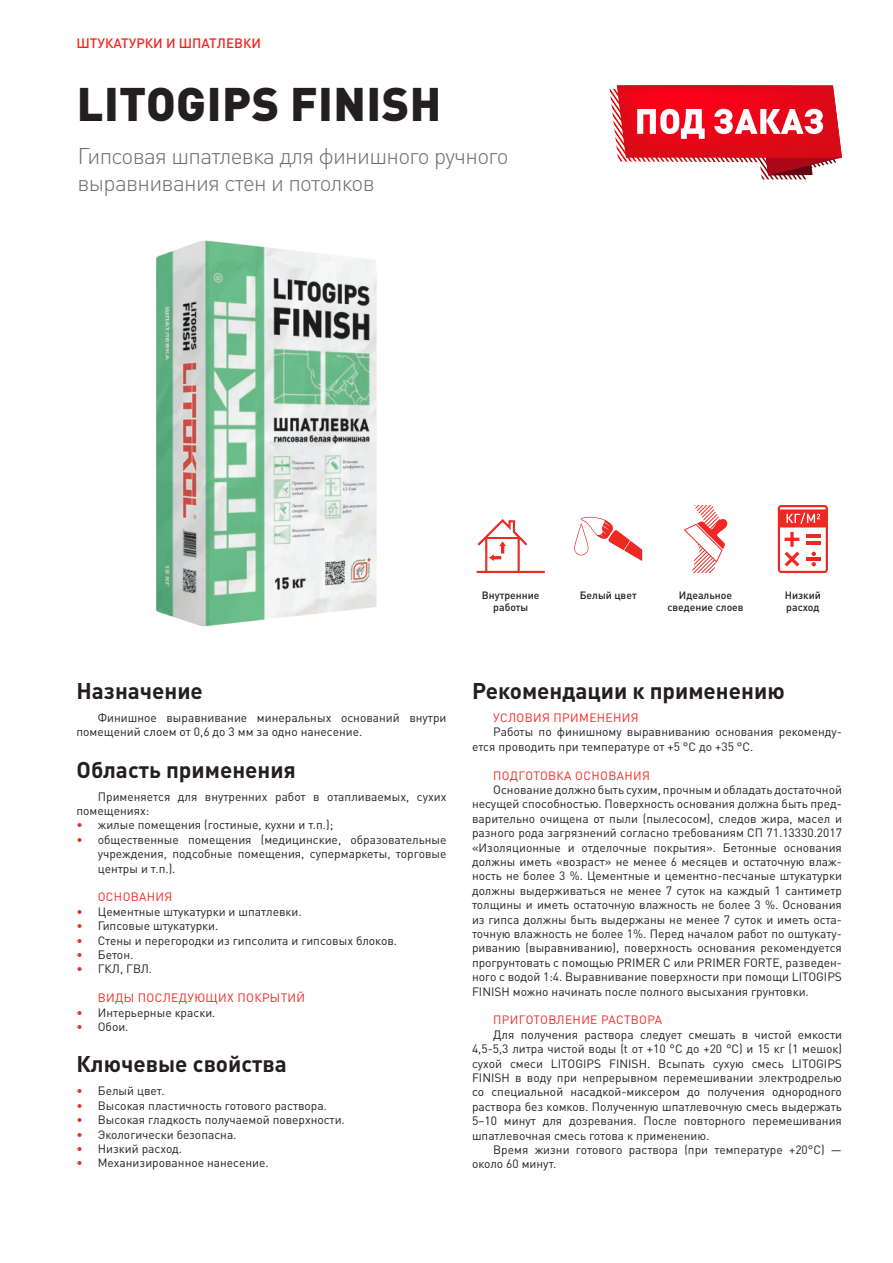
<style>
.page{position:relative;width:893px;height:1263px;background:#fff}
.page>*{position:absolute;margin:0;border:0;box-sizing:border-box;transform-origin:0 0}
.Название_продукта{font:900 46.5px "DIN Pro";letter-spacing:.01em;color:#231f20}
.Заголовок{font:700 22.5px "DIN Pro";color:#231f20}
.Аннотация{font:300 22.5px/27px "DIN Pro";letter-spacing:-.03em;color:#6c6d70}
.Группа_продуктов{font:500 13.5px "DIN Pro";color:#ee2823}
.Основной_текст{font:12px/14.4px "DIN Pro";color:#231f20}
.Подзаголовок{font:12px "DIN Pro";letter-spacing:.03em;color:#ee2823}
.Табл__текст__medium{font:500 10.5px/12.6px "DIN Pro";color:#231f20;text-align:center}
.s1{color:#ee2823}
</style>
<div class="page">
<img style="left:156px;top:240px;width:221px;height:387px">
<svg style="left:574px;top:517px;width:68px;height:44px"></svg>
<svg style="left:684px;top:505px;width:44px;height:68px"></svg>
<svg style="left:778px;top:505px;width:50px;height:68px"></svg>
<svg style="left:610px;top:85px;width:232px;height:94px"></svg>
<svg style="left:477px;top:519px;width:68px;height:54px"></svg>
<hr style="left:487px;top:537px;width:32px;height:2px;background:#ee2823">
<p class="Группа_продуктов" style="left:77px;top:34px;width:186px">ШТУКАТУРКИ И ШПАТЛЕВКИ</p>
<p class="Название_продукта" style="left:77px;top:72px;width:366px">LITOGIPS FINISH</p>
<p class="Аннотация" style="left:78px;top:140px;width:433px">Гипсовая шпатлевка для финишного ручного выравнивания стен и потолков</p>
<p class="Табл__текст__medium" style="left:482px;top:588px;width:59px">Внутренние работы</p>
<p class="Табл__текст__medium" style="left:580px;top:588px;width:58px">Белый цвет</p>
<p class="Табл__текст__medium" style="left:667px;top:588px;width:78px">Идеальное сведение слоев</p>
<p class="Табл__текст__medium" style="left:785px;top:588px;width:38px;text-align:left">Низкий расход</p>
<p class="Заголовок" style="left:77px;top:672px;width:128px">Назначение</p>
<p class="Основной_текст" style="left:77px;top:710px;width:371px;text-indent:21px">Финишное выравнивание минеральных оснований внутри помещений слоем от 0,6 до 3 мм за одно нанесение.</p>
<p class="Заголовок" style="left:77px;top:751px;width:221px">Область применения</p>
<p class="Основной_текст" style="left:77px;top:789px;width:371px;text-indent:21px">Применяется для внутренних работ в отапливаемых, сухих помещениях:</p>
<p class="Основной_текст" style="left:77px;top:817px;width:258px"><span class="s1">•</span> жилые помещения (гостиные, кухни и т.п.);</p>
<p class="Основной_текст" style="left:98px;top:832px;width:350px;text-align:justify;text-indent:-21px"><span class="s1">•</span> общественные помещения (медицинские, образовательные учреждения, подсобные помещения, супермаркеты, торговые центры и т.п.).</p>
<p class="Подзаголовок" style="left:98px;top:889px;width:76px">ОСНОВАНИЯ</p>
<p class="Основной_текст" style="left:77px;top:904px;width:227px"><span class="s1">•</span> Цементные штукатурки и шпатлевки.</p>
<p class="Основной_текст" style="left:77px;top:918px;width:143px"><span class="s1">•</span> Гипсовые штукатурки.</p>
<p class="Основной_текст" style="left:77px;top:933px;width:322px"><span class="s1">•</span> Стены и перегородки из гипсолита и гипсовых блоков.</p>
<p class="Основной_текст" style="left:77px;top:947px;width:58px"><span class="s1">•</span> Бетон.</p>
<p class="Основной_текст" style="left:77px;top:961px;width:77px"><span class="s1">•</span> ГКЛ, ГВЛ.</p>
<p class="Подзаголовок" style="left:98px;top:990px;width:209px">ВИДЫ ПОСЛЕДУЮЩИХ ПОКРЫТИЙ</p>
<p class="Основной_текст" style="left:77px;top:1005px;width:140px"><span class="s1">•</span> Интерьерные краски.</p>
<p class="Основной_текст" style="left:77px;top:1019px;width:53px"><span class="s1">•</span> Обои.</p>
<p class="Заголовок" style="left:77px;top:1045px;width:212px">Ключевые свойства</p>
<p class="Основной_текст" style="left:77px;top:1083px;width:90px"><span class="s1">•</span> Белый цвет.</p>
<p class="Основной_текст" style="left:77px;top:1098px;width:252px"><span class="s1">•</span> Высокая пластичность готового раствора.</p>
<p class="Основной_текст" style="left:77px;top:1112px;width:270px"><span class="s1">•</span> Высокая гладкость получаемой поверхности.</p>
<p class="Основной_текст" style="left:77px;top:1126px;width:162px"><span class="s1">•</span> Экологически безопасна.</p>
<p class="Основной_текст" style="left:77px;top:1141px;width:107px"><span class="s1">•</span> Низкий расход.</p>
<p class="Основной_текст" style="left:77px;top:1155px;width:194px"><span class="s1">•</span> Механизированное нанесение.</p>
<p class="Заголовок" style="left:472px;top:672px;width:314px">Рекомендации к применению</p>
<p class="Подзаголовок" style="left:493px;top:709px;width:147px">УСЛОВИЯ ПРИМЕНЕНИЯ</p>
<p class="Основной_текст" style="left:472px;top:724px;width:371px;text-indent:21px">Работы по финишному выравниванию основания рекоменду&shy;ется проводить при температуре от +5 °С до +35 °С.</p>
<p class="Подзаголовок" style="left:493px;top:767px;width:158px">ПОДГОТОВКА ОСНОВАНИЯ</p>
<p class="Основной_текст" style="left:472px;top:782px;width:371px;text-align:justify;text-indent:21px">Основание должно быть сухим, прочным и обладать достаточной несущей способностью. Поверхность основания должна быть пред&shy;варительно очищена от пыли (пылесосом), следов жира, масел и разного рода загрязнений согласно требованиям СП 71.13330.2017 «Изоляционные и отделочные покрытия». Бетонные основания должны иметь «возраст» не менее 6 месяцев и остаточную влаж&shy;ность не более 3 %. Цементные и цементно-песчаные штукатурки должны выдерживаться не менее 7 суток на каждый 1 сантиметр толщины и иметь остаточную влажность не более 3 %. Основания из гипса должны быть выдержаны не менее 7 суток и иметь оста&shy;точную влажность не более 1%. Перед началом работ по оштукату&shy;риванию (выравниванию), поверхность основания рекомендуется прогрунтовать с помощью PRIMER C или PRIMER FORTE, разведен&shy;ного с водой 1:4. Выравнивание поверхности при помощи LITOGIPS FINISH можно начинать после полного высыхания грунтовки.</p>
<p class="Подзаголовок" style="left:493px;top:1012px;width:170px">ПРИГОТОВЛЕНИЕ РАСТВОРА</p>
<p class="Основной_текст" style="left:472px;top:1027px;width:371px;text-align:justify;text-indent:21px">Для получения раствора следует смешать в чистой емкости 4,5-5,3 литра чистой воды (t от +10 °С до +20 °С) и 15 кг (1 мешок) сухой смеси LITOGIPS FINISH. Всыпать сухую смесь LITOGIPS FINISH в воду при непрерывном перемешивании электродрелью со специальной насадкой-миксером до получения однородного раствора без комков. Полученную шпатлевочную смесь выдержать 5–10 минут для дозревания. После повторного перемешивания шпатлевочная смесь готова к применению.</p>
<p class="Основной_текст" style="left:472px;top:1142px;width:371px;text-indent:21px">Время жизни готового раствора (при температуре +20°С) — около 60 минут.</p>
</div>
